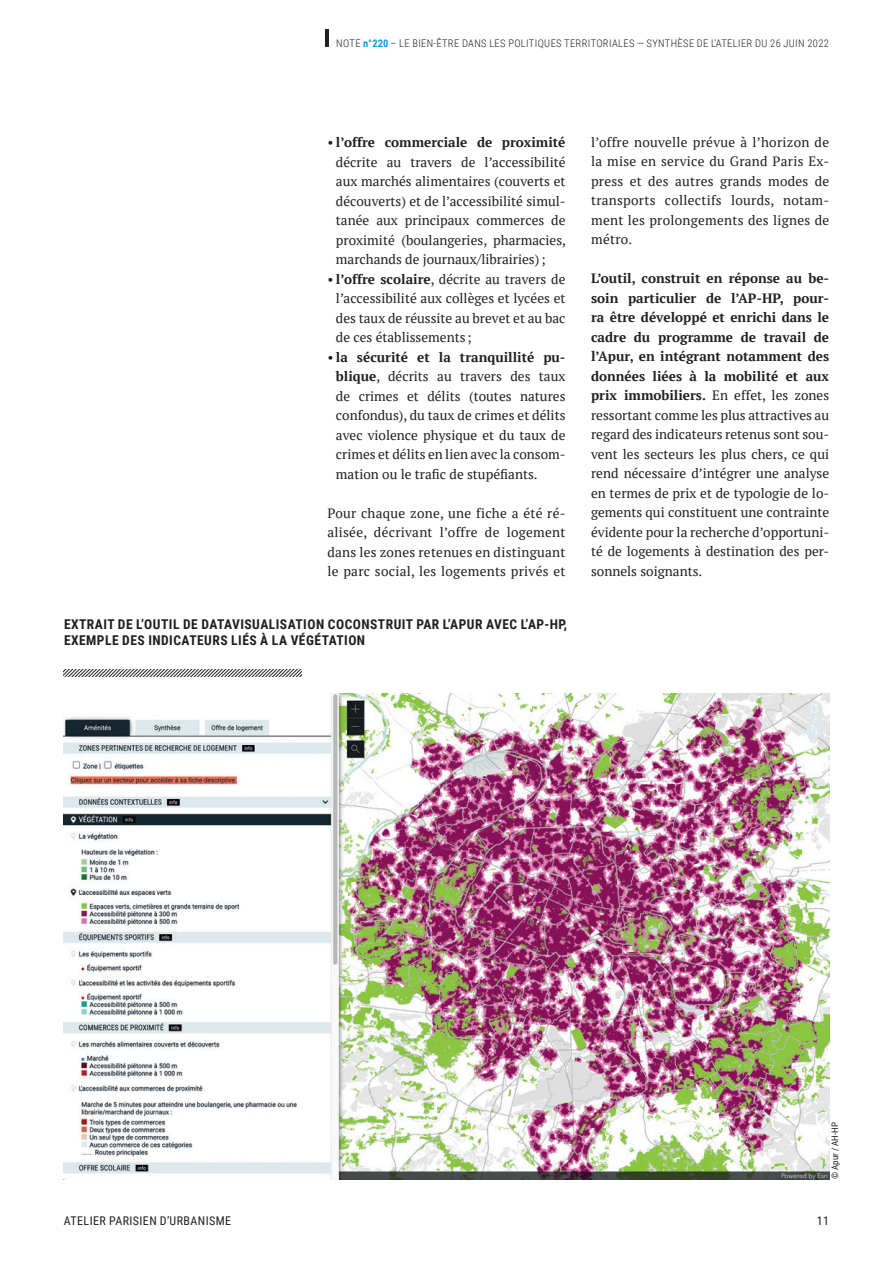
<style>
.page{position:relative;width:893px;height:1263px;background:#fff}
.page>*{position:absolute;margin:0;border:0;box-sizing:border-box;transform-origin:0 0}
.t1{font:13.5px/19.5px "PT Serif";color:#231f20;text-align:justify}
.t2{font:700 13.5px/16.5px "Roboto Condensed";letter-spacing:.035em;color:#231f20}
.t3{font:12px "Roboto Condensed";letter-spacing:.035em;color:#231f20}
.t4{font:300 10.5px "Roboto Condensed";letter-spacing:.035em;color:#231f20}
.t5{font:9px "Roboto Condensed";color:#231f20}
.s1{font-weight:700;color:#069edb}
.s2{font-weight:700}
</style>
<div class="page">
<hr style="left:326px;top:30px;width:3px;height:17px;background:#231f20">
<img style="left:64px;top:693px;width:765px;height:486px">
<svg style="left:64px;top:670px;width:238px;height:6px"></svg>
<div style="left:64px;top:697px;width:153px;height:17px;background:#fff"></div>
<p class="t4" style="left:336px;top:36px;width:494px">NOTE <span class="s1">n°220</span> – LE BIEN-ÊTRE DANS LES POLITIQUES TERRITORIALES — SYNTHÈSE DE L’ATELIER DU 26 JUIN 2022</p>
<p class="t1" style="left:336px;top:132px;width:232px;text-indent:-9px">• <span class="s2">l’offre commerciale de proximité </span>décrite au travers de l’accessibilité aux marchés alimentaires (couverts et découverts) et de l’accessibilité simul&shy;tanée aux principaux commerces de proximité (boulangeries, pharmacies, marchands de journaux/librairies);</p>
<p class="t1" style="left:336px;top:269px;width:231px;text-indent:-9px">• <span class="s2">l’offre scolaire</span>, décrite au travers de l’accessibilité aux collèges et lycées et des taux de réussite au brevet et au bac de ces établissements ;</p>
<p class="t1" style="left:336px;top:347px;width:231px;text-indent:-9px">• <span class="s2">la sécurité et la tranquillité pu&shy;blique</span>, décrits au travers des taux de crimes et délits (toutes natures confondus), du taux de crimes et délits avec violence physique et du taux de crimes et délits en lien avec la consom&shy;mation ou le trafic de stupéfiants.</p>
<p class="t1" style="left:327px;top:503px;width:240px">Pour chaque zone, une fiche a été ré&shy;alisée, décrivant l’offre de logement dans les zones retenues en distinguant le parc social, les logements privés et</p>
<p class="t2" style="left:64px;top:615px;width:504px">EXTRAIT DE L’OUTIL DE DATAVISUALISATION COCONSTRUIT PAR L’APUR AVEC L’AP-HP,<br>EXEMPLE DES INDICATEURS LIÉS À LA VÉGÉTATION</p>
<p class="t1" style="left:591px;top:132px;width:240px">l’offre nouvelle prévue à l’horizon de la mise en service du Grand Paris Ex&shy;press et des autres grands modes de transports collectifs lourds, notam&shy;ment les prolongements des lignes de métro.</p>
<p class="t1" style="left:591px;top:269px;width:240px"><span class="s2">L’outil, construit en réponse au be&shy;soin particulier de l’AP-HP, pour&shy;ra être développé et enrichi dans le cadre du programme de travail de l’Apur, en intégrant notamment des données liées à la mobilité et aux prix immobiliers.</span> En effet, les zones ressortant comme les plus attractives au regard des indicateurs retenus sont sou&shy;vent les secteurs les plus chers, ce qui rend nécessaire d’intégrer une analyse en termes de prix et de typologie de lo&shy;gements qui constituent une contrainte évidente pour la recherche d’opportuni&shy;té de logements à destination des per&shy;sonnels soignants.</p>
<p class="t3" style="left:64px;top:1212px;width:169px">ATELIER PARISIEN D’URBANISME</p>
<p class="t5" style="left:829px;top:1179px;width:58px;rotate:-90deg">© Apur / AH-HP</p>
<p class="t3" style="left:817px;top:1212px;width:14px">11</p>
</div>
